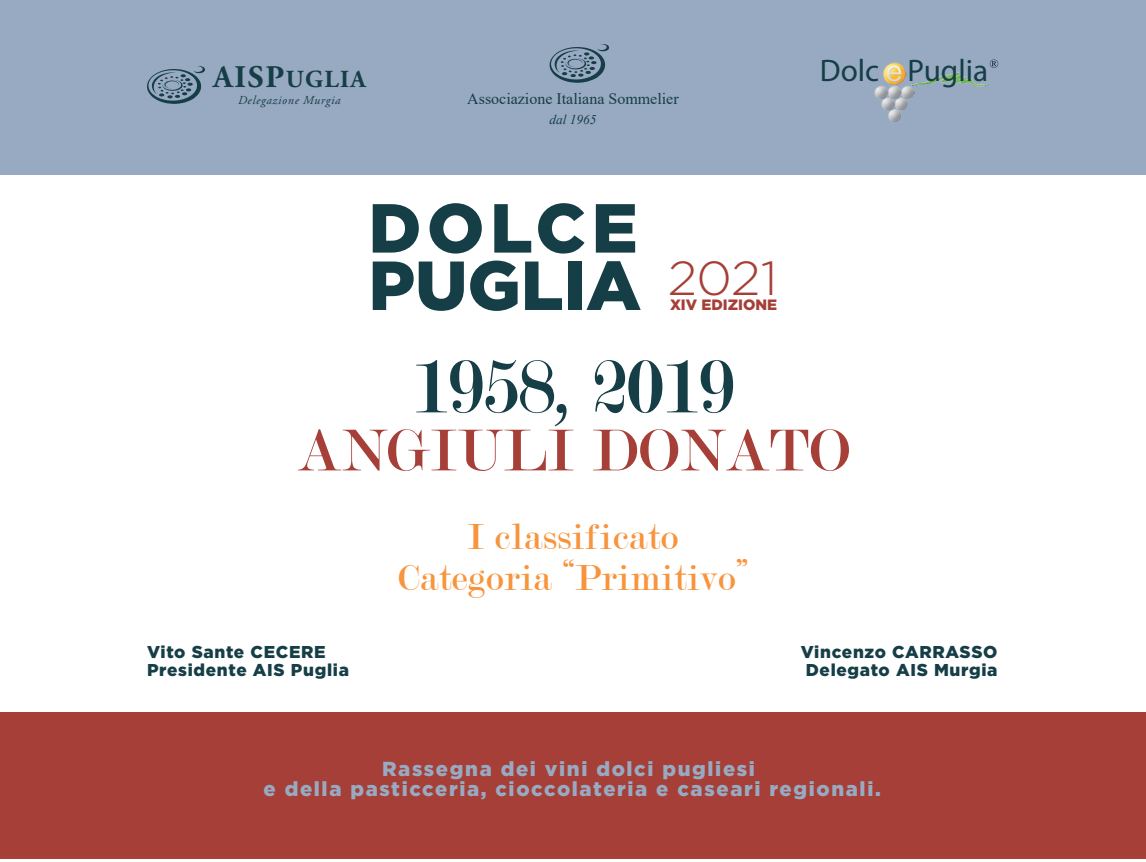
<style>
.page{position:relative;width:1146px;height:862px;background:#fff}
.page>*{position:absolute;margin:0;border:0;box-sizing:border-box;transform-origin:0 0}
.t1{font:80px "Modern";letter-spacing:-.01em;color:#163e46}
.t2{font:900 69.2px/57.4px "Gotham";color:#163e46}
.t3{font:63px "Modern";letter-spacing:.02em;color:#a53f38}
.t4{font:39px/41px "Modern";letter-spacing:.02em;color:#f7943c;text-align:center}
.t5{font:31.2px "Myriad Pro";color:#163e46}
.t6{font:700 24.5px "Adobe Garamond Pro";letter-spacing:.05em;color:#163e46}
.t7{font:900 20.3px/20px "Gotham";letter-spacing:.08em;color:#98aac1;text-align:center}
.t8{font:900 17.2px/18.6px "Gotham";letter-spacing:.04em;color:#163e46}
.t9{font:16px "Times New Roman";color:#163e46}
.t10{font:900 15px "Gotham";color:#a53f38}
.t11{font:italic 13.4px "Times New Roman";color:#163e46}
.t12{font:italic 12.2px "Adobe Garamond Pro";letter-spacing:.055em;color:#163e46}
.s1{font-size:31.4px}
</style>
<div class="page">
<div style="left:0;top:0;width:1145px;height:174px;background:#98aac1"></div>
<div style="left:0;top:712px;width:1145px;height:147px;background:#a53f38"></div>
<img style="left:874px;top:85px;width:40px;height:37px">
<img style="left:883px;top:62px;width:22px;height:23px">
<img style="left:910px;top:72px;width:78px;height:17px">
<svg style="left:989px;top:59px;width:9px;height:9px"></svg>
<svg style="left:147px;top:66px;width:58px;height:38px"></svg>
<svg style="left:549px;top:44px;width:60px;height:39px"></svg>
<p class="t6" style="left:213px;top:65px;width:154px"><span class="s1">AISP</span>UGLIA</p>
<h3 class="t5" style="left:819px;top:51px;width:170px">Dolc Puglia</h3>
<p class="t12" style="left:238px;top:92px;width:104px">Delegazione Murgia</p>
<p class="t9" style="left:467px;top:89px;width:213px">Associazione Italiana Sommelier</p>
<p class="t11" style="left:549px;top:112px;width:49px">dal 1965</p>
<h2 class="t2" style="left:368px;top:198px;width:410px">DOLCE<br>PUGLIA <sup>2021</sup></h2>
<p class="t10" style="left:670px;top:296px;width:109px">XIV EDIZIONE</p>
<h1 class="t1" style="left:411px;top:349px;width:324px">1958, 2019</h1>
<h3 class="t3" style="left:297px;top:420px;width:554px">ANGIULI DONATO</h3>
<h3 class="t4" style="left:398px;top:517px;width:351px">I classificato<br>Categoria “Primitivo”</h3>
<p class="t8" style="left:147px;top:642px;width:203px">Vito Sante CECERE<br>Presidente AIS Puglia</p>
<p class="t8" style="left:800px;top:642px;width:198px">Vincenzo CARRASSO<br>Delegato AIS Murgia</p>
<p class="t7" style="left:263px;top:758px;width:618px">Rassegna dei vini dolci pugliesi<br>e della pasticceria, cioccolateria e caseari regionali.</p>
</div>
